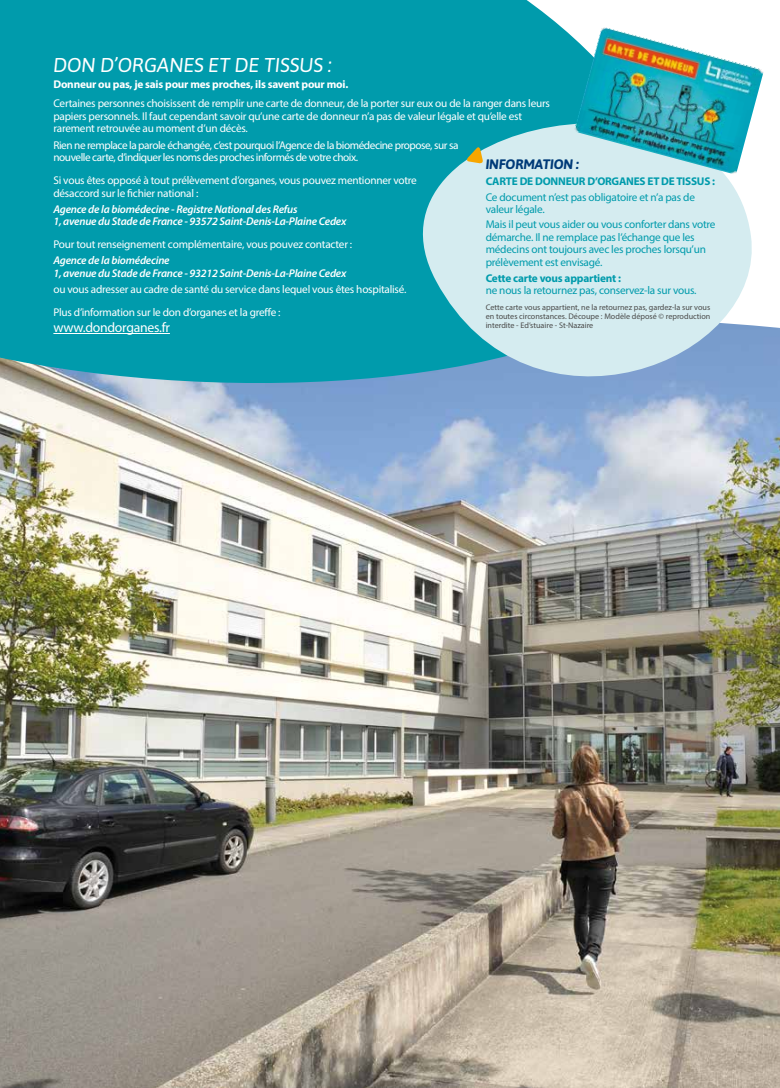
<style>
.page{position:relative;width:780px;height:1088px;background:#fff}
.page>*{position:absolute;margin:0;border:0;box-sizing:border-box;transform-origin:0 0}
.t1{font:italic 20px "Asap";letter-spacing:-.01em;color:#fff}
.t2{font:13.75px "Myriad Pro";letter-spacing:-.02em;color:#fff}
.t3{font:italic 700 13.75px "Asap";letter-spacing:-.02em;color:#003a78}
.t4{font:11.25px/12.5px "Myriad Pro";letter-spacing:-.02em;color:#fff}
.t5{font:11.25px/12.5px "Myriad Pro";letter-spacing:-.02em;color:#009bac}
.t6{font:italic 600 11.25px/12.5px "Myriad Pro";letter-spacing:-.02em;color:#fff}
.t7{font:11.25px/12.5px "Myriad Pro";letter-spacing:-.04em;color:#fff}
.t8{font:700 11.25px "Myriad Pro";letter-spacing:-.02em;color:#009bac}
.t9{font:700 11.25px "Myriad Pro";letter-spacing:-.02em;color:#fff}
.t10{font:8.12px/8.8px "Myriad Pro";color:#4a4a49;text-align:justify}
</style>
<div class="page">
<img style="left:3px;top:483px;width:777px;height:605px">
<hr style="left:0;top:367px;width:3px;height:721px;background:#1d1d1b;opacity:.17">
<img style="left:0;top:969px;width:24px;height:119px">
<svg style="left:0;top:0;width:780px;height:483px;background:#3aa9b7"></svg>
<hr style="left:53px;top:333px;width:117px;height:1px;background:#fff">
<svg style="left:349px;top:47px;width:418px;height:407px;background:#82c2d4"></svg>
<svg style="left:465px;top:145px;width:18px;height:19px"></svg>
<div style="left:570px;top:23px;width:200px;height:158px;background:#1d1d1b;opacity:0"></div>
<img style="left:574px;top:27px;width:190px;height:148px">
<h1 class="t1" style="left:53px;top:53px;width:280px">DON D’ORGANES ET DE TISSUS :</h1>
<p class="t9" style="left:53px;top:77px;width:296px">Donneur ou pas, je sais pour mes proches, ils savent pour moi.</p>
<p class="t4" style="left:53px;top:97px;width:498px">Certaines personnes choisissent de remplir une carte de donneur, de la porter sur eux ou de la ranger dans leurs papiers personnels. Il faut cependant savoir qu’une carte de donneur n’a pas de valeur légale et qu’elle est rarement retrouvée au moment d’un décès.</p>
<p class="t7" style="left:53px;top:138px;width:406px">Rien ne remplace la parole échangée, c’est pourquoi l’Agence de la biomédecine propose, sur sa nouvelle carte, d’indiquer les noms des proches informés de votre choix.</p>
<p class="t4" style="left:53px;top:174px;width:365px">Si vous êtes opposé à tout prélèvement d’organes, vous pouvez mentionner votre désaccord sur le fichier national :</p>
<p class="t6" style="left:53px;top:202px;width:294px">Agence de la biomédecine - Registre National des Refus<br>1, avenue du Stade de France - 93572 Saint-Denis-La-Plaine Cedex</p>
<p class="t4" style="left:53px;top:238px;width:300px">Pour tout renseignement complémentaire, vous pouvez contacter :</p>
<p class="t6" style="left:53px;top:254px;width:294px">Agence de la biomédecine<br>1, avenue du Stade de France - 93212 Saint-Denis-La-Plaine Cedex</p>
<p class="t4" style="left:53px;top:277px;width:354px;line-height:23.1px">ou vous adresser au cadre de santé du service dans lequel vous êtes hospitalisé.<br>Plus d’information sur le don d’organes et la greffe :</p>
<p class="t2" style="left:53px;top:319px;width:118px">www.dondorganes.fr</p>
<p class="t3" style="left:485px;top:156px;width:95px">INFORMATION :</p>
<p class="t8" style="left:485px;top:174px;width:231px">CARTE DE DONNEUR D’ORGANES ET DE TISSUS :</p>
<p class="t5" style="left:485px;top:190px;width:211px">Ce document n’est pas obligatoire et n’a pas de valeur légale.</p>
<p class="t5" style="left:485px;top:218px;width:231px">Mais il peut vous aider ou vous conforter dans votre démarche. Il ne remplace pas l’échange que les médecins ont toujours avec les proches lorsqu’un prélèvement est envisagé.</p>
<p class="t8" style="left:485px;top:271px;width:137px">Cette carte vous appartient :</p>
<p class="t5" style="left:485px;top:284px;width:212px">ne nous la retournez pas, conservez-la sur vous.</p>
<p class="t10" style="left:485px;top:303px;width:226px">Cette carte vous appartient, ne la retournez pas, gardez-la sur vous en toutes circonstances. Découpe : Modèle déposé © reproduction interdite - Ed’stuaire - St-Nazaire</p>
</div>
